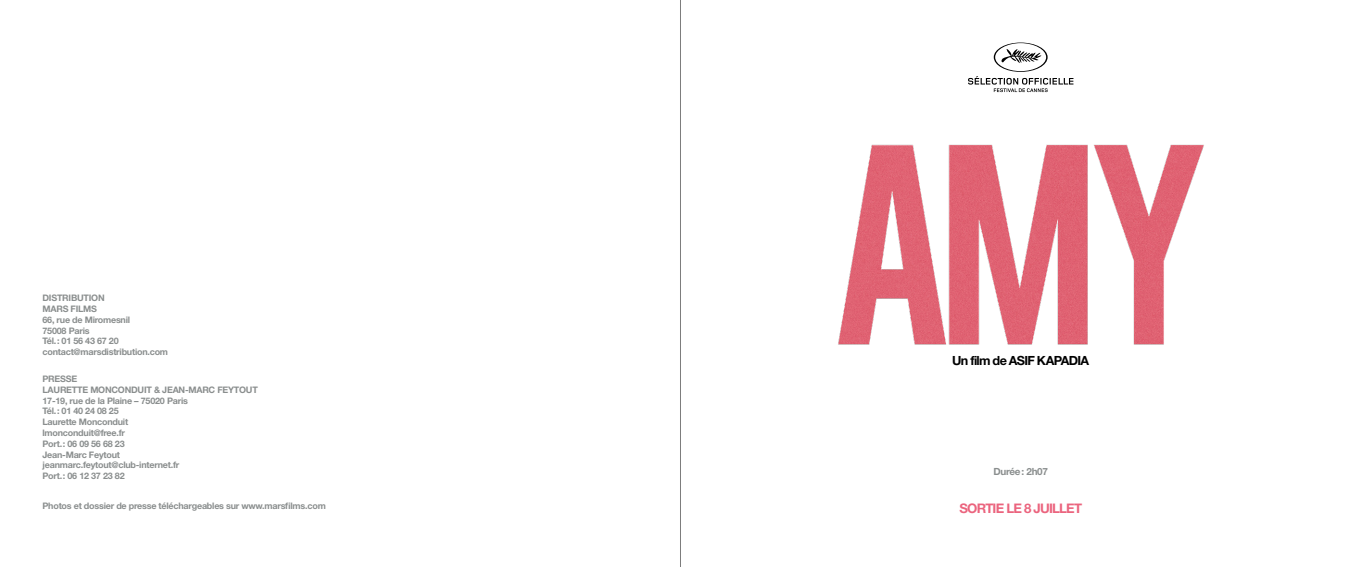
<style>
.page{position:relative;width:1361px;height:567px;background:#fff}
.page>*{position:absolute;margin:0;border:0;box-sizing:border-box;transform-origin:0 0}
.t1{font:700 13.2px "Helvetica Neue LT Std";letter-spacing:-.06em;color:#eb647e}
.t2{font:700 12.6px "Helvetica Neue LT Std";letter-spacing:-.055em;color:#000}
.t3{font:700 9.9px "Helvetica Neue LT Std";letter-spacing:-.025em;color:#8a8e8e}
.t4{font:700 9px/10.8px "Helvetica Neue LT Std";letter-spacing:-.025em;color:#8a8e8e}
</style>
<div class="page">
<img style="left:838px;top:144px;width:366px;height:201px">
<svg style="left:968px;top:43px;width:105px;height:49px"></svg>
<hr style="left:680px;top:0;width:1px;height:567px;background:#7d7d7d">
<p class="t4" style="left:43px;top:292px;width:127px">DISTRIBUTION<br>MARS FILMS<br>66, rue de Miromesnil<br>75008 Paris<br>Tél.: 01 56 43 67 20 contact@marsdistribution.com</p>
<p class="t4" style="left:43px;top:373px;width:217px">PRESSE<br>LAURETTE MONCONDUIT &amp; JEAN-MARC FEYTOUT<br>17-19, rue de la Plaine – 75020 Paris<br>Tél.: 01 40 24 08 25<br>Laurette Monconduit<br>lmonconduit@free.fr<br>Port.: 06 09 56 68 23<br>Jean-Marc Feytout jeanmarc.feytout@club-internet.fr<br>Port.: 06 12 37 23 82</p>
<p class="t4" style="left:43px;top:500px;width:285px">Photos et dossier de presse téléchargeables sur www.marsfilms.com</p>
<h2 class="t2" style="left:952px;top:353px;width:138px">Un film de ASIF KAPADIA</h2>
<p class="t3" style="left:993px;top:465px;width:56px">Durée: 2h07</p>
<h1 class="t1" style="left:959px;top:500px;width:124px">SORTIE LE 8 JUILLET</h1>
</div>
